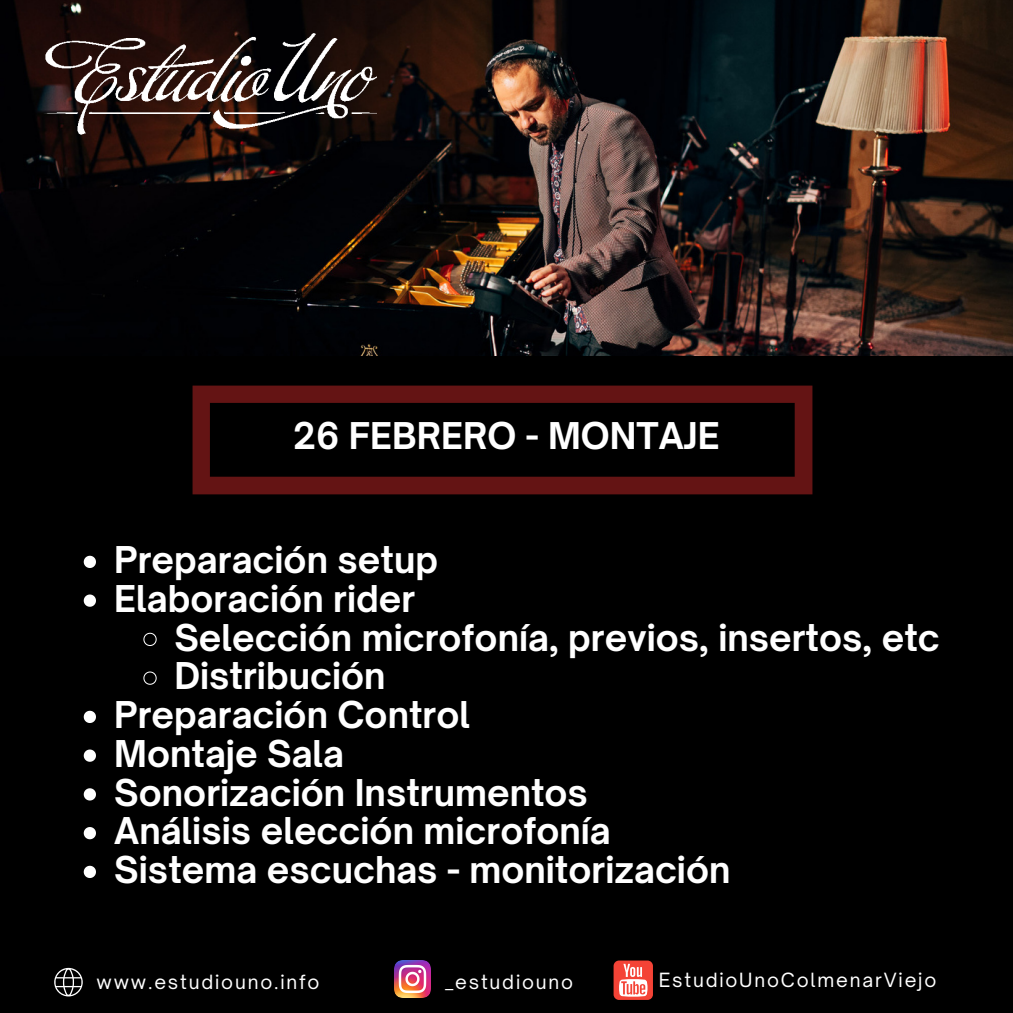
<style>
.page{position:relative;width:1013px;height:1013px;background:#fff}
.page>*{position:absolute;margin:0;border:0;box-sizing:border-box;transform-origin:0 0}
.t1{font:700 35.38px "Open Sauce One";color:#fff}
.t2{font:700 35.25px "Open Sauce One";color:#fff}
.t3{font:18.75px "Open Sauce One";letter-spacing:.095em;color:#fff}
</style>
<div class="page">
<div style="left:0;top:0;width:1012px;height:1012px;background:#000"></div>
<svg style="left:54px;top:967px;width:29px;height:29px"></svg>
<img style="left:394px;top:960px;width:37px;height:37px">
<div style="left:613px;top:960px;width:40px;height:39px;background:#f44336;border-radius:5px"></div>
<svg style="left:619px;top:963px;width:28px;height:33px"></svg>
<img style="left:0;top:0;width:1012px;height:355px">
<img style="left:0;top:0;width:376px;height:171px">
<svg style="left:192px;top:385px;width:620px;height:109px"></svg>
<svg style="left:84px;top:555px;width:12px;height:13px"></svg>
<svg style="left:84px;top:594px;width:12px;height:12px"></svg>
<svg style="left:143px;top:632px;width:14px;height:14px"></svg>
<svg style="left:143px;top:671px;width:14px;height:14px"></svg>
<svg style="left:84px;top:710px;width:12px;height:13px"></svg>
<svg style="left:84px;top:749px;width:12px;height:12px"></svg>
<svg style="left:84px;top:788px;width:12px;height:12px"></svg>
<svg style="left:84px;top:827px;width:12px;height:12px"></svg>
<svg style="left:84px;top:865px;width:12px;height:13px"></svg>
<p class="t2" style="left:293px;top:413px;width:428px">26 FEBRERO - MONTAJE</p>
<p class="t1" style="left:114px;top:537px;width:325px">Preparación setup</p>
<p class="t1" style="left:114px;top:576px;width:302px">Elaboración rider</p>
<p class="t1" style="left:174px;top:615px;width:767px">Selección microfonía, previos, insertos, etc</p>
<p class="t1" style="left:174px;top:654px;width:213px">Distribución</p>
<p class="t1" style="left:114px;top:692px;width:357px">Preparación Control</p>
<p class="t1" style="left:114px;top:731px;width:231px">Montaje Sala</p>
<p class="t1" style="left:114px;top:770px;width:475px">Sonorización Instrumentos</p>
<p class="t1" style="left:114px;top:809px;width:498px">Análisis elección microfonía</p>
<p class="t1" style="left:114px;top:847px;width:617px">Sistema escuchas - monitorización</p>
<p class="t3" style="left:96px;top:970px;width:225px">www.estudiouno.info</p>
<p class="t3" style="left:445px;top:970px;width:129px">_estudiouno</p>
<p class="t3" style="left:659px;top:968px;width:279px">EstudioUnoColmenarViejo</p>
</div>
